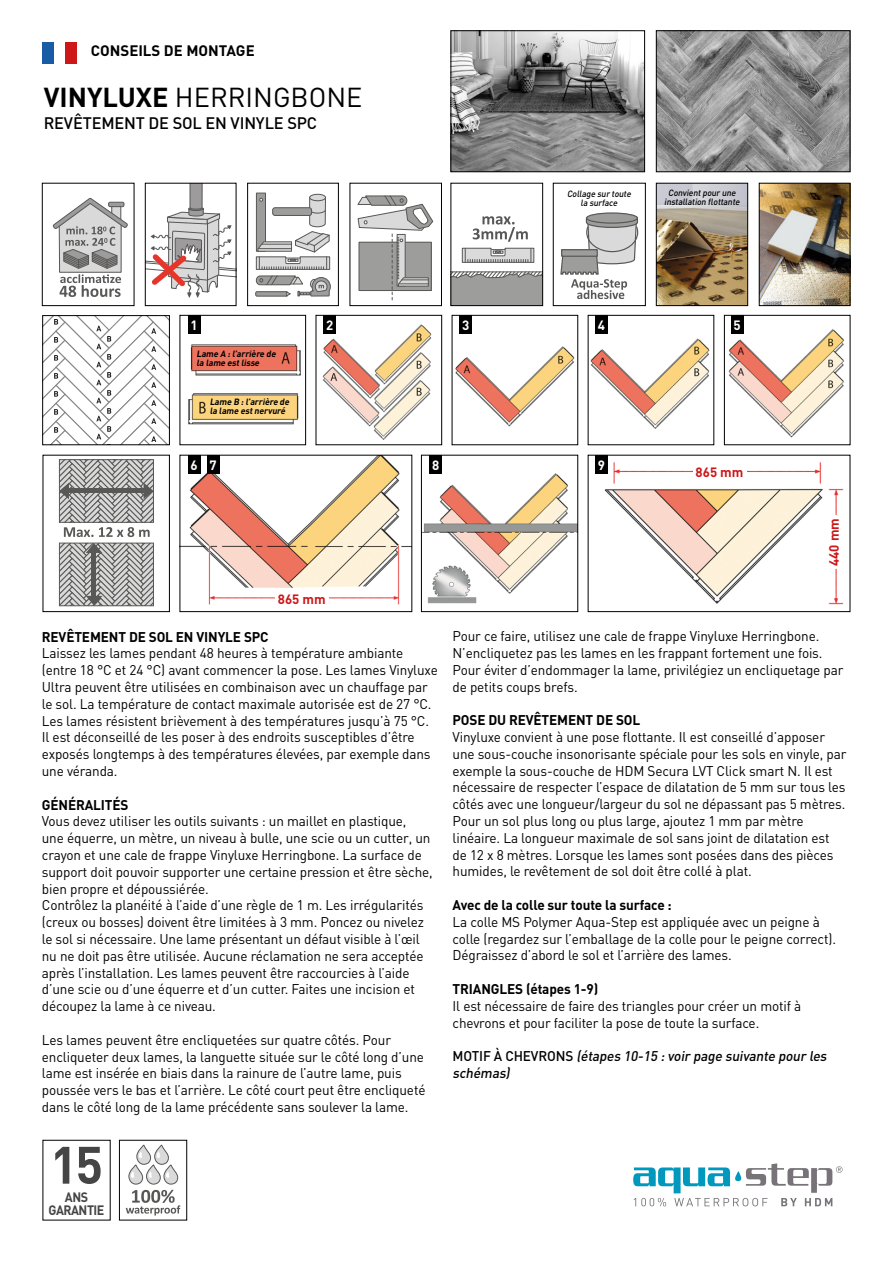
<style>
.page{position:relative;width:893px;height:1263px;background:#fff}
.page>*{position:absolute;margin:0;border:0;box-sizing:border-box;transform-origin:0 0}
.t1{font:700 51.75px "DIN";color:#454545}
.t2{font:27.15px "DIN";color:#000}
.t3{font:500 16.5px "DIN";letter-spacing:-.01em;color:#000}
.t4{font:700 15px "DIN";color:#000}
.t5{font:13.95px/16.8px "DIN";letter-spacing:-.01em;color:#000}
.t6{font:700 13.95px "DIN";letter-spacing:-.01em;color:#000}
.t7{font:italic 500 13.95px/16.8px "DIN";color:#000}
.t8{font:700 13.5px/13.6px "DIN";letter-spacing:-.04em;color:#454545;text-align:center;scale:.92 1}
.t9{font:700 13.35px "DIN";color:#cd1719}
.t10{font:700 13.35px "DIN";color:#fff}
.t11{font:italic 700 9px/9px "DIN";color:#000}
.t12{font:italic 500 9px/9px "DIN";color:#000;text-align:center;scale:.94 1}
.s1{font-weight:700}
.s2{font-style:normal}
</style>
<div class="page">
<svg style="left:255px;top:193px;width:76px;height:104px"></svg>
<div style="left:247px;top:183px;width:92px;height:123px;border:1px solid #000"></div>
<svg style="left:357px;top:195px;width:76px;height:106px"></svg>
<div style="left:349px;top:183px;width:93px;height:123px;border:1px solid #000"></div>
<svg style="left:147px;top:185px;width:88px;height:113px"></svg>
<div style="left:145px;top:183px;width:92px;height:123px;border:1px solid #000"></div>
<svg style="left:462px;top:216px;width:73px;height:47px"></svg>
<svg style="left:452px;top:271px;width:89px;height:33px;background:#9c9c9b"></svg>
<div style="left:450px;top:183px;width:93px;height:123px;border:1px solid #000"></div>
<svg style="left:53px;top:197px;width:75px;height:100px"></svg>
<div style="left:42px;top:183px;width:93px;height:123px;border:1px solid #000"></div>
<img style="left:761px;top:185px;width:87px;height:119px">
<div style="left:759px;top:183px;width:91px;height:123px;border:1px solid #000"></div>
<img style="left:658px;top:185px;width:88px;height:119px">
<div style="left:656px;top:183px;width:92px;height:123px;border:1px solid #000"></div>
<img style="left:658px;top:32px;width:190px;height:138px">
<div style="left:656px;top:30px;width:194px;height:142px;border:1px solid #000"></div>
<img style="left:452px;top:32px;width:191px;height:138px">
<div style="left:450px;top:30px;width:195px;height:142px;border:1px solid #000"></div>
<svg style="left:587px;top:213px;width:50px;height:10px"></svg>
<div style="left:586px;top:212px;width:52px;height:12px;border:1px solid #575756;border-radius:50%"></div>
<svg style="left:560px;top:217px;width:78px;height:82px"></svg>
<div style="left:553px;top:183px;width:93px;height:123px;border:1px solid #000"></div>
<svg style="left:633px;top:1163px;width:209px;height:43px"></svg>
<div style="left:43px;top:43px;width:11px;height:21px;background:#175ca5"></div>
<div style="left:65px;top:43px;width:12px;height:21px;background:#cd1719"></div>
<svg style="left:126px;top:1190px;width:54px;height:25px"></svg>
<svg style="left:128px;top:1145px;width:50px;height:39px"></svg>
<div style="left:119px;top:1140px;width:68px;height:80px;border:1px solid #000"></div>
<img style="left:188px;top:317px;width:113px;height:108px">
<div style="left:179px;top:315px;width:127px;height:130px;border:1px solid #000"></div>
<svg style="left:44px;top:317px;width:124px;height:126px"></svg>
<div style="left:42px;top:315px;width:128px;height:130px;border:1px solid #000"></div>
<svg style="left:58px;top:459px;width:96px;height:148px;background:#afaeae"></svg>
<div style="left:43px;top:455px;width:127px;height:157px;border:1px solid #000"></div>
<img style="left:181px;top:457px;width:229px;height:148px">
<div style="left:179px;top:455px;width:233px;height:157px;border:1px solid #000"></div>
<img style="left:322px;top:317px;width:110px;height:123px">
<div style="left:316px;top:315px;width:126px;height:130px;border:1px solid #000"></div>
<img style="left:455px;top:346px;width:120px;height:81px">
<img style="left:423px;top:457px;width:153px;height:147px">
<div style="left:421px;top:455px;width:157px;height:157px;border:1px solid #000"></div>
<img style="left:590px;top:338px;width:120px;height:91px">
<img style="left:728px;top:317px;width:116px;height:121px">
<div style="left:724px;top:315px;width:126px;height:130px;border:1px solid #000"></div>
<img style="left:604px;top:462px;width:240px;height:143px">
<div style="left:588px;top:455px;width:262px;height:157px;border:1px solid #000"></div>
<div style="left:188px;top:315px;width:12px;height:19px;background:#000"></div>
<div style="left:188px;top:455px;width:12px;height:19px;background:#000"></div>
<div style="left:275px;top:590px;width:53px;height:16px;background:#fff"></div>
<div style="left:693px;top:462px;width:53px;height:19px;background:#fff"></div>
<div style="left:824px;top:515px;width:19px;height:54px;background:#fff"></div>
<div style="left:207px;top:455px;width:12px;height:19px;background:#000"></div>
<div style="left:430px;top:455px;width:12px;height:19px;background:#000"></div>
<div style="left:595px;top:455px;width:13px;height:19px;background:#000"></div>
<div style="left:324px;top:315px;width:12px;height:19px;background:#000"></div>
<div style="left:459px;top:315px;width:13px;height:19px;background:#000"></div>
<div style="left:595px;top:315px;width:13px;height:19px;background:#000"></div>
<div style="left:731px;top:315px;width:12px;height:19px;background:#000"></div>
<p class="t4" style="left:91px;top:41px;width:165px">CONSEILS DE MONTAGE</p>
<h2 class="t2" style="left:44px;top:80px;width:320px"><span class="s1">VINYLUXE</span> HERRINGBONE</h2>
<p class="t3" style="left:44px;top:113px;width:275px">REVÊTEMENT DE SOL EN VINYLE SPC</p>
<p class="t12" style="left:567px;top:189px;width:71px">Collage sur toute la surface</p>
<p class="t12" style="left:664px;top:188px;width:83px">Convientpour une installation flottante</p>
<p class="t10" style="left:190px;top:316px;width:9px">1</p>
<p class="t11" style="left:196px;top:349px;width:83px">Lame A :l’arrière de la lame estlisse</p>
<p class="t11" style="left:210px;top:397px;width:83px">Lame B :l’arrière de la lame estnervuré</p>
<p class="t10" style="left:326px;top:316px;width:9px">2</p>
<p class="t10" style="left:462px;top:316px;width:9px">3</p>
<p class="t10" style="left:598px;top:316px;width:9px">4</p>
<p class="t10" style="left:734px;top:316px;width:9px">5</p>
<p class="t10" style="left:190px;top:457px;width:9px">6</p>
<p class="t10" style="left:209px;top:457px;width:9px">7</p>
<p class="t10" style="left:432px;top:457px;width:9px">8</p>
<p class="t10" style="left:598px;top:457px;width:9px">9</p>
<p class="t9" style="left:278px;top:590px;width:49px">865 mm</p>
<p class="t9" style="left:696px;top:464px;width:49px">865 mm</p>
<p class="t9" style="left:825px;top:566px;width:49px;rotate:-90deg">440 mm</p>
<p class="t6" style="left:42px;top:627px;width:228px">REVÊTEMENT DE SOL EN VINYLE SPC</p>
<p class="t5" style="left:42px;top:645px;width:397px">Laissez les lames pendant 48 heures à température ambiante (entre 18 °C et 24 °C) avant commencer la pose. Les lames Vinyluxe Ultra peuvent être utilisées en combinaison avec un chauffage par le sol. La température de contact maximale autorisée est de 27 °C.<br>Les lames résistent brièvement à des températures jusqu’à 75 °C.<br>Il est déconseillé de les poser à des endroits susceptibles d’être exposés longtemps à des températures élevées, par exemple dans une véranda.</p>
<p class="t6" style="left:42px;top:795px;width:88px">GÉNÉRALITÉS</p>
<p class="t5" style="left:42px;top:813px;width:392px">Vous devez utiliser les outils suivants : un maillet en plastique,<br>une équerre, un mètre, un niveau à bulle, une scie ou un cutter, un crayon et une cale de frappe Vinyluxe Herringbone. La surface de support doit pouvoir supporter une certaine pression et être sèche, bien propre et dépoussiérée.<br>Contrôlez la planéité à l’aide d’une règle de 1 m. Les irrégularités (creux ou bosses) doivent être limitées à 3 mm. Poncez ou nivelez le sol si nécessaire. Une lame présentant un défaut visible à l’œil nu ne doit pas être utilisée. Aucune réclamation ne sera acceptée après l’installation. Les lames peuvent être raccourcies à l’aide d’une scie ou d’une équerre et d’un cutter. Faites une incision et découpez la lame à ce niveau.</p>
<p class="t5" style="left:42px;top:1031px;width:385px">Les lames peuvent être encliquetées sur quatre côtés. Pour encliqueter deux lames, la languette située sur le côté long d’une lame est insérée en biais dans la rainure de l’autre lame, puis poussée vers le bas et l’arrière. Le côté court peut être encliqueté dans le côté long de la lame précédente sans soulever la lame.</p>
<h1 class="t1" style="left:50px;top:1131px;width:55px">15</h1>
<p class="t8" style="left:49px;top:1189px;width:62px">ANS<br>GARANTIE</p>
<p class="t5" style="left:452px;top:627px;width:392px">Pour ce faire, utilisez une cale de frappe Vinyluxe Herringbone.<br>N’encliquetez pas les lames en les frappant fortement une fois.<br>Pour éviter d’endommager la lame, privilégiez un encliquetage par de petits coups brefs.</p>
<p class="t6" style="left:452px;top:711px;width:189px">POSE DU REVÊTEMENT DE SOL</p>
<p class="t5" style="left:452px;top:728px;width:395px">Vinyluxe convient à une pose flottante. Il est conseillé d’apposer une sous-couche insonorisante spéciale pour les sols en vinyle, par exemple la sous-couche de HDM Secura LVT Click smart N. Il est nécessaire de respecter l’espace de dilatation de 5 mm sur tous les côtés avec une longueur/largeur du sol ne dépassant pas 5 mètres.<br>Pour un sol plus long ou plus large, ajoutez 1 mm par mètre linéaire. La longueur maximale de sol sans joint de dilatation est de 12 x 8 mètres. Lorsque les lames sont posées dans des pièces humides, le revêtement de sol doit être collé à plat.</p>
<p class="t6" style="left:452px;top:896px;width:221px">Avec de la colle sur toute la surface :</p>
<p class="t5" style="left:452px;top:913px;width:385px">La colle MS Polymer Aqua-Step est appliquée avec un peigne à colle (regardez sur l’emballage de la colle pour le peigne correct).<br>Dégraissez d’abord le sol et l’arrière des lames.</p>
<p class="t6" style="left:452px;top:980px;width:147px">TRIANGLES (étapes 1-9)</p>
<p class="t5" style="left:452px;top:997px;width:350px">Il est nécessaire de faire des triangles pour créer un motif à chevrons et pour faciliter la pose de toute la surface.</p>
<p class="t7" style="left:452px;top:1047px;width:378px"><span class="s2">M OT I F À C H EV R O N S</span> (étapes 10-15 :voir page suivante pour les schémas)</p>
</div>
